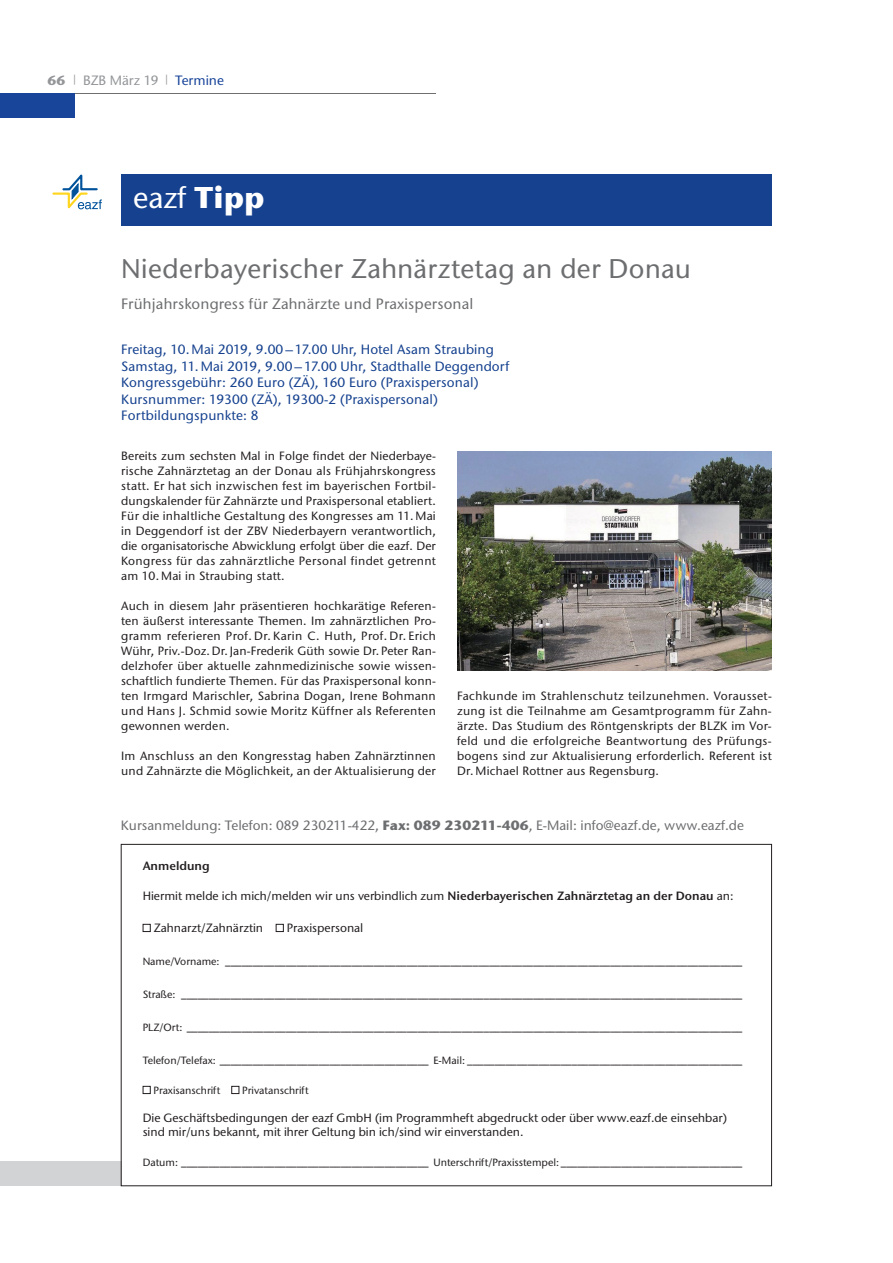
<style>
.page{position:relative;width:893px;height:1263px;background:#fff}
.page>*{position:absolute;margin:0;border:0;box-sizing:border-box;transform-origin:0 0}
.t1{font:500 30px "Stone Sans ITC Std";color:#fff}
.t2{font:500 27px "Stone Sans ITC Std";letter-spacing:.015em;color:#6d6e70}
.t3{font:500 15px "Stone Sans ITC Std";letter-spacing:.01em;color:#6d6e70}
.t4{font:500 13.5px/16.5px "Stone Sans ITC Std";letter-spacing:.01em;color:#15418f}
.t5{font:500 13.5px "Stone Sans ITC Std";color:#6d6e70}
.t6{font:500 13.5px "Stone Sans ITC Std";color:#939598}
.t7{font:500 13.5px "Stone Sans ITC Std";color:#18449a}
.t8{font:700 13.5px "Stone Sans ITC Std";color:#939598}
.t9{font:500 12px/15px "Stone Sans ITC Std";letter-spacing:.01em;color:#231f20;text-align:justify}
.t10{font:600 12px "Stone Sans ITC Pro";color:#231f20}
.t11{font:500 10.5px "Stone Sans ITC Std";color:#231f20}
.s1{font-weight:700}
.s2{font-family:"Stone Sans ITC Pro";font-weight:600}
</style>
<div class="page">
<svg style="left:52px;top:174px;width:50px;height:36px"></svg>
<div style="left:0;top:1162px;width:121px;height:24px;background:#d1d3d4"></div>
<div style="left:121px;top:174px;width:651px;height:51px;background:#15418f"></div>
<img style="left:457px;top:452px;width:315px;height:219px">
<div style="left:143px;top:924px;width:8px;height:8px;border:1px solid #231f20"></div>
<div style="left:276px;top:924px;width:8px;height:8px;border:1px solid #231f20"></div>
<div style="left:143px;top:1086px;width:8px;height:8px;border:1px solid #231f20"></div>
<div style="left:231px;top:1086px;width:8px;height:8px;border:1px solid #231f20"></div>
<hr style="left:0;top:94px;width:436px;height:1px;background:#6f6f70">
<div style="left:0;top:94px;width:75px;height:24px;background:#18449a"></div>
<p class="t8" style="left:47px;top:75px;width:20px">66</p>
<p class="t7" style="left:166px;top:75px;width:60px"><sup>|</sup> Termine</p>
<p class="t6" style="left:74px;top:75px;width:86px"><sup>|</sup> BZB März 19</p>
<h1 class="t1" style="left:133px;top:186px;width:133px">eazf <span class="s1">Tipp</span></h1>
<h2 class="t2" style="left:121px;top:258px;width:571px">Niederbayerischer Zahnärztetag an der Donau</h2>
<p class="t3" style="left:121px;top:297px;width:354px">Frühjahrskongress für Zahnärzte und Praxispersonal</p>
<p class="t4" style="left:121px;top:343px;width:390px">Freitag, 10. Mai 2019, 9.00 – 17.00 Uhr, Hotel Asam Straubing Samstag, 11. Mai 2019, 9.00 – 17.00 Uhr, Stadthalle Deggendorf Kongressgebühr: 260 Euro (ZÄ), 160 Euro (Praxispersonal)<br>Kursnummer: 19300 (ZÄ), 19300-2 (Praxispersonal)<br>Fortbildungspunkte: 8</p>
<p class="t9" style="left:121px;top:450px;width:316px">Bereits zum sechsten Mal in Folge findet der Niederbaye&shy;rische Zahnärztetag an der Donau als Frühjahrskongress statt. Er hat sich inzwischen fest im bayerischen Fortbil&shy;dungskalender für Zahnärzte und Praxispersonal etabliert.<br>Für die inhaltliche Gestaltung des Kongresses am 11. Mai in Deggendorf ist der ZBV Niederbayern verantwortlich, die organisatorische Abwicklung erfolgt über die eazf. Der Kongress für das zahnärztliche Personal findet getrennt am 10. Mai in Straubing statt.</p>
<p class="t9" style="left:121px;top:600px;width:316px">Auch in diesem Jahr präsentieren hochkarätige Referen&shy;ten äußerst interessante Themen. Im zahnärztlichen Pro&shy;gramm referieren Prof. Dr. Karin C. Huth, Prof. Dr. Erich Wühr, Priv.-Doz. Dr. Jan-Frederik Güth sowie Dr. Peter Ran&shy;delzhofer über aktuelle zahnmedizinische sowie wissen&shy;schaftlich fundierte Themen. Für das Praxispersonal konn&shy;ten Irmgard Marischler, Sabrina Dogan, Irene Bohmann und Hans J. Schmid sowie Moritz Küffner als Referenten gewonnen werden.</p>
<p class="t9" style="left:121px;top:750px;width:316px">Im Anschluss an den Kongresstag haben Zahnärztinnen und Zahnärzte die Möglichkeit, an der Aktualisierung der</p>
<p class="t9" style="left:457px;top:690px;width:316px">Fachkunde im Strahlenschutz teilzunehmen. Vorausset&shy;zung ist die Teilnahme am Gesamtprogramm für Zahn&shy;ärzte. Das Studium des Röntgenskripts der BLZK im Vor&shy;feld und die erfolgreiche Beantwortung des Prüfungs&shy;bogens sind zur Aktualisierung erforderlich. Referent ist Dr. Michael Rottner aus Regensburg.</p>
<p class="t5" style="left:121px;top:820px;width:624px">Kursanmeldung: Telefon: 089 230211-422, <span class="s1">Fax: 089 230211-406</span>, E-Mail: info@eazf.de, www.eazf.de</p>
<p class="t10" style="left:143px;top:861px;width:68px">Anmeldung</p>
<p class="t9" style="left:143px;top:890px;width:592px">Hiermit melde ich mich/melden wir uns verbindlich zum <span class="s2">Niederbayerischen Zahnärztetag an der Donau</span> an:</p>
<p class="t9" style="left:154px;top:921px;width:111px">Zahnarzt/Zahnärztin</p>
<p class="t9" style="left:287px;top:921px;width:78px">Praxispersonal</p>
<p class="t11" style="left:143px;top:957px;width:601px">Name/Vorname: ______________________________________________________________________________________________</p>
<p class="t11" style="left:143px;top:990px;width:601px">Straße: ______________________________________________________________________________________________________</p>
<p class="t11" style="left:143px;top:1023px;width:601px">PLZ/Ort: _____________________________________________________________________________________________________</p>
<p class="t11" style="left:143px;top:1056px;width:601px">Telefon/Telefax: ______________________________________ E-Mail: __________________________________________________</p>
<p class="t11" style="left:153px;top:1086px;width:68px">Praxisanschrift</p>
<p class="t11" style="left:242px;top:1086px;width:68px">Privatanschrift</p>
<p class="t9" style="left:143px;top:1113px;width:586px;line-height:13.5px">Die Geschäftsbedingungen der eazf GmbH (im Programmheft abgedruckt oder über www.eazf.de einsehbar) sind mir/uns bekannt, mit ihrer Geltung bin ich/sind wir einverstanden.</p>
<p class="t11" style="left:143px;top:1158px;width:601px">Datum: _____________________________________________ Unterschrift/Praxisstempel: _________________________________</p>
</div>
